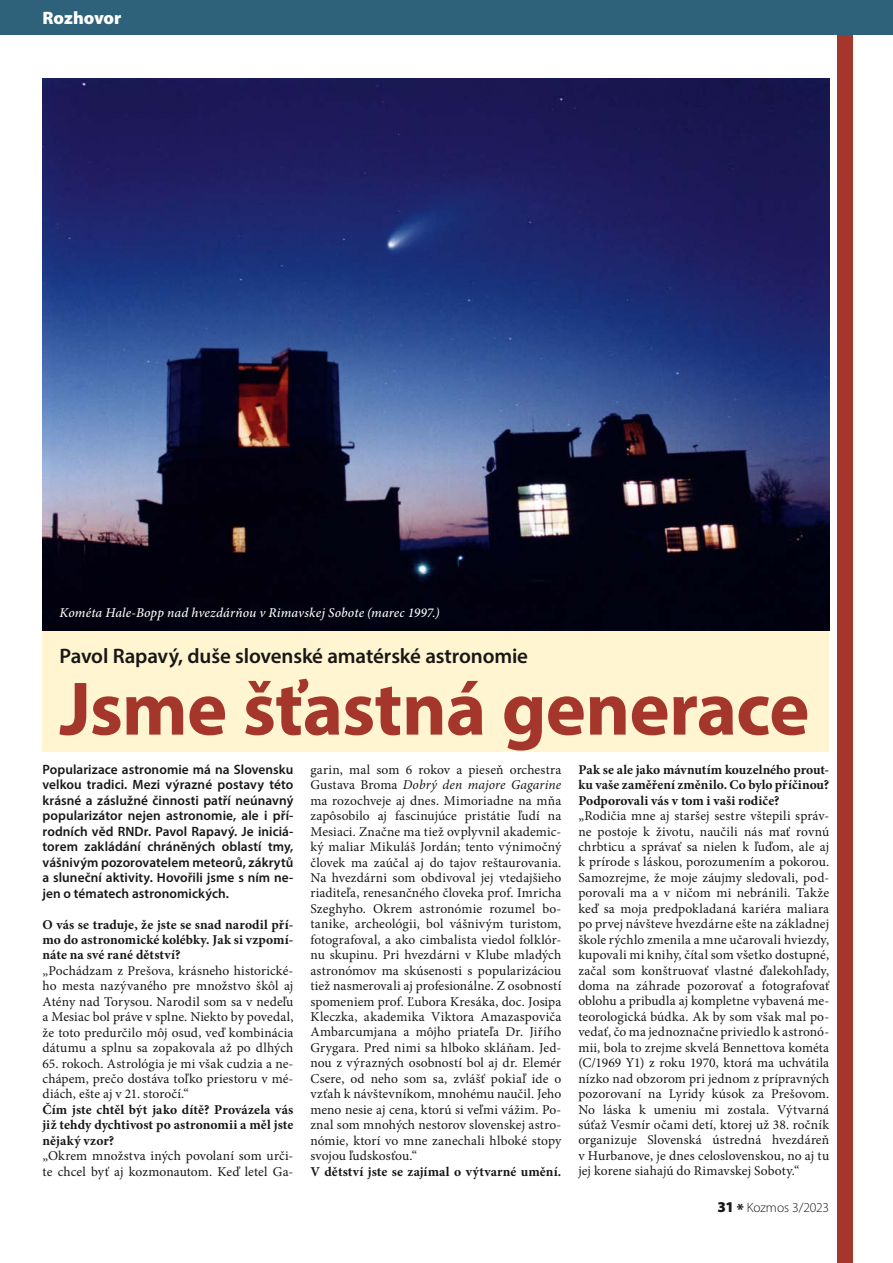
<style>
.page{position:relative;width:893px;height:1263px;background:#fff}
.page>*{position:absolute;margin:0;border:0;box-sizing:border-box;transform-origin:0 0}
.t1{font:700 76.5px "Myriad Pro";letter-spacing:-.01em;color:#a5362c}
.t2{font:600 21px "Myriad Pro";letter-spacing:-.005em;color:#181716}
.t3{font:900 18px "Myriad Pro";letter-spacing:-.005em;color:#fff}
.t4{font:13.5px/15.5px "Minion Pro";letter-spacing:.005em;color:#181716;text-align:justify}
.t5{font:700 13.5px/15.5px "Minion Pro";letter-spacing:.005em;color:#181716;text-align:justify}
.t6{font:600 13.5px/15.5px "Myriad Pro";letter-spacing:.005em;color:#181716;text-align:justify}
.t7{font:italic 500 13.5px "Minion Pro";letter-spacing:.01em;color:#fff}
.t8{font:300 13.5px "Myriad Pro";letter-spacing:-.005em;color:#181716}
.s1{font-style:italic}
.s2{font-weight:900;font-size:15px}
</style>
<div class="page">
<div style="left:837px;top:0;width:16px;height:1263px;background:#a5362c"></div>
<div style="left:0;top:0;width:893px;height:34px;background:#2e627b"></div>
<div style="left:43px;top:630px;width:786px;height:122px;background:#fff5d1"></div>
<img style="left:43px;top:79px;width:786px;height:552px">
<h3 class="t3" style="left:43px;top:6px;width:80px">Rozhovor</h3>
<p class="t7" style="left:60px;top:603px;width:382px">Kométa Hale-Bopp nad hvezdárňou v Rimavskej Sobote (marec 1997.)</p>
<h2 class="t2" style="left:60px;top:642px;width:470px">Pavol Rapavý, duše slovenské amatérské astronomie</h2>
<h1 class="t1" style="left:60px;top:659px;width:751px">Jsme šťastná generace</h1>
<p class="t6" style="left:43px;top:761px;width:252px">Popularizace astronomie má na Slovensku velkou tradici. Mezi výrazné postavy této krásné a záslužné činnosti patří neúnavný popularizátor nejen astronomie, ale i pří&shy;rodních věd RNDr. Pavol Rapavý. Je iniciá&shy;torem zakládání chráněných oblastí tmy, vášnivým pozorovatelem meteorů, zákrytů a sluneční aktivity. Hovořili jsme s ním ne&shy;jen o tématech astronomických.</p>
<p class="t5" style="left:43px;top:916px;width:252px">O vás se traduje, že jste se snad narodil pří&shy;mo do astronomické kolébky. Jak si vzpomí&shy;náte na své rané dětství?</p>
<p class="t4" style="left:43px;top:963px;width:252px">„Pochádzam z Prešova, krásneho historické&shy;ho mesta nazývaného pre množstvo škôl aj Atény nad Torysou. Narodil som sa v nedeľu a Mesiac bol práve v splne. Niekto by povedal, že toto predurčilo môj osud, veď kombinácia dátumu a splnu sa zopakovala až po dlhých</p>
<p class="t4" style="left:43px;top:1055px;width:252px">65. rokoch. Astrológia je mi však cudzia a ne&shy;chápem, prečo dostáva toľko priestoru v mé&shy;diách, ešte aj v 21. storočí.“</p>
<p class="t5" style="left:43px;top:1102px;width:252px">Čím jste chtěl být jako dítě? Provázela vás již tehdy dychtivost po astronomii a měl jste nějaký vzor?</p>
<p class="t4" style="left:43px;top:1148px;width:252px">„Okrem množstva iných povolaní som urči&shy;te chcel byť aj kozmonautom. Keď letel Ga-</p>
<p class="t4" style="left:310px;top:762px;width:252px">garin, mal som 6 rokov a pieseň orchestra Gustava Broma <span class="s1">Dobrý den majore Gagarine </span>ma rozochveje aj dnes. Mimoriadne na mňa zapôsobilo aj fascinujúce pristátie ľudí na Mesiaci. Značne ma tiež ovplyvnil akademic&shy;ký maliar Mikuláš Jordán; tento výnimočný človek ma zaúčal aj do tajov reštaurovania.<br>Na hvezdárni som obdivoval jej vtedajšieho riaditeľa, renesančného človeka prof. Imricha Szeghyho. Okrem astronómie rozumel bo&shy;tanike, archeológii, bol vášnivým turistom, fotografoval, a ako cimbalista viedol folklór&shy;nu skupinu. Pri hvezdárni v Klube mladých astronómov ma skúsenosti s popularizáciou tiež nasmerovali aj profesionálne. Z osobností spomeniem prof. Ľubora Kresáka, doc. Josipa Kleczka, akademika Viktora Amazaspoviča Ambarcumjana a môjho priateľa Dr. Jiřího Grygara. Pred nimi sa hlboko skláňam. Jed&shy;nou z výrazných osobností bol aj dr. Elemér Csere, od neho som sa, zvlášť pokiaľ ide o vzťah k návštevníkom, mnohému naučil. Jeho meno nesie aj cena, ktorú si veľmi vážim. Po&shy;znal som mnohých nestorov slovenskej astro&shy;nómie, ktorí vo mne zanechali hlboké stopy svojou ľudskosťou.“</p>
<p class="t5" style="left:310px;top:1163px;width:252px">V dětství jste se zajímal o výtvarné umění.</p>
<p class="t5" style="left:578px;top:761px;width:252px">Pak se ale jako mávnutím kouzelného prout&shy;ku vaše zaměření změnilo. Co bylo příčinou?<br>Podporovali vás v tom i vaši rodiče?</p>
<p class="t4" style="left:578px;top:808px;width:252px">„Rodičia mne aj staršej sestre vštepili správ&shy;ne postoje k životu, naučili nás mať rovnú chrbticu a správať sa nielen k ľuďom, ale aj k prírode s láskou, porozumením a pokorou.<br>Samozrejme, že moje záujmy sledovali, pod&shy;porovali ma a v ničom mi nebránili. Takže keď sa moja predpokladaná kariéra maliara po prvej návšteve hvezdárne ešte na základnej škole rýchlo zmenila a mne učarovali hviezdy, kupovali mi knihy, čítal som všetko dostupné, začal som konštruovať vlastné ďalekohľady, doma na záhrade pozorovať a fotografovať oblohu a pribudla aj kompletne vybavená me&shy;teorologická búdka. Ak by som však mal po&shy;vedať, čo ma jednoznačne priviedlo k astronó&shy;mii, bola to zrejme skvelá Bennettova kométa (C/1969 Y1) z roku 1970, ktorá ma uchvátila nízko nad obzorom pri jednom z prípravných pozorovaní na Lyridy kúsok za Prešovom.<br>No láska k umeniu mi zostala. Výtvarná súťaž Vesmír očami detí, ktorej už 38. ročník organizuje Slovenská ústredná hvezdáreň v Hurbanove, je dnes celoslovenskou, no aj tu jej korene siahajú do Rimavskej Soboty.“</p>
<p class="t8" style="left:717px;top:1199px;width:113px"><span class="s2">31 *</span> Kozmos 3/2023</p>
</div>
